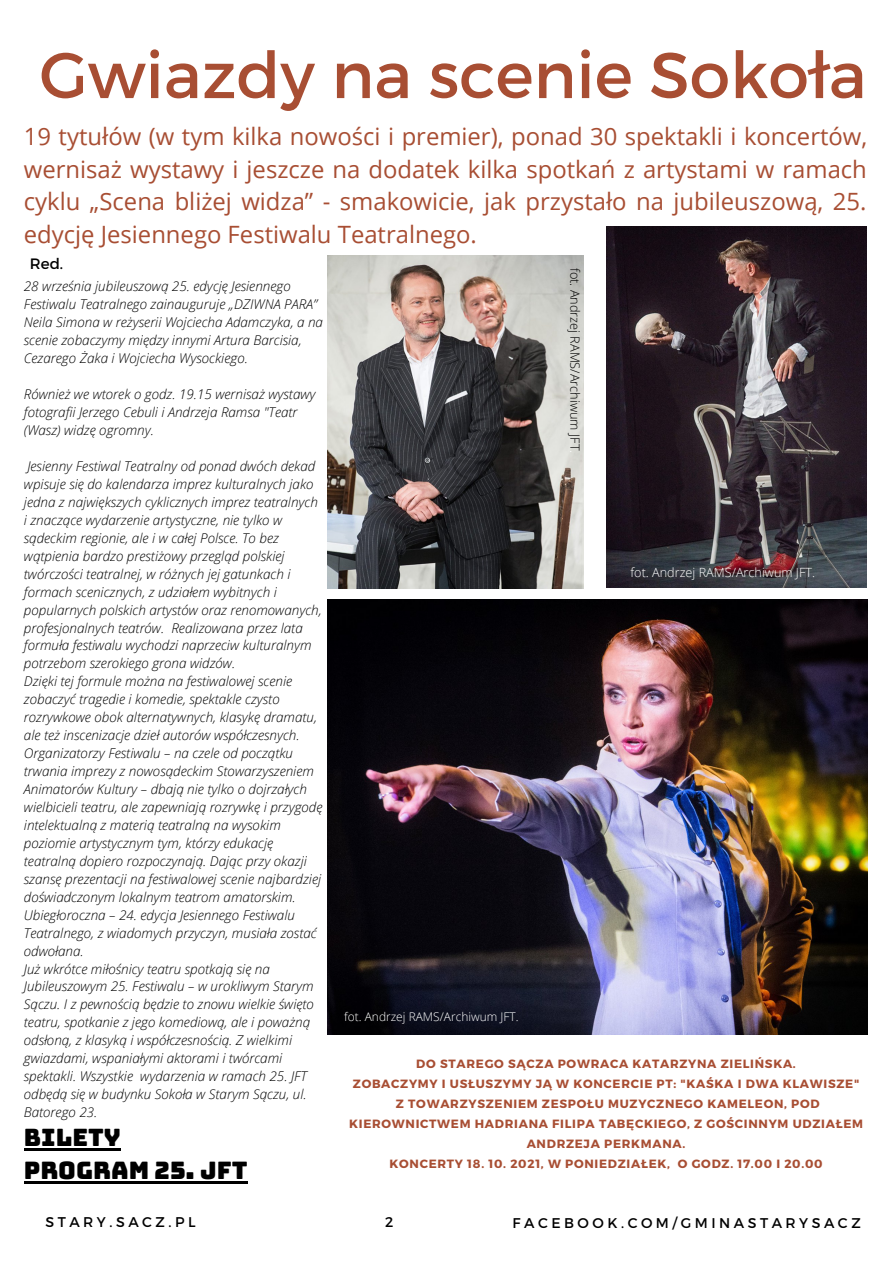
<style>
.page{position:relative;width:894px;height:1264px;background:#fff}
.page>*{position:absolute;margin:0;border:0;box-sizing:border-box;transform-origin:0 0}
.t1{font:64.5px "Montserrat";color:#a84e33}
.t2{font:24.15px "Bungee";color:#000}
.t3{font:24px "Bungee";color:#000}
.t4{font:23.85px/32.7px "Open Sans";color:#a84e33;text-align:justify}
.t5{font:15px "Montserrat";color:#000}
.t6{font:14.1px "Montserrat";letter-spacing:.25em;color:#000}
.t7{font:italic 300 13.5px/18px "Open Sans";color:#000}
.t8{font:300 12.75px "Open Sans";color:#000}
.t9{font:300 12.6px "Open Sans";color:#fff}
.t10{font:700 12px/20px "Montserrat";letter-spacing:.06em;color:#a84e33;text-align:center}
.t11{font:300 12px "Open Sans";color:#fff}
.s1{color:#fff}
</style>
<div class="page">
<img style="left:606px;top:226px;width:260px;height:362px">
<img style="left:327px;top:599px;width:539px;height:435px">
<img style="left:327px;top:255px;width:256px;height:333px">
<hr style="left:24px;top:1148px;width:97px;height:2px;background:#000">
<hr style="left:24px;top:1180px;width:223px;height:3px;background:#000">
<p class="t1" style="left:39px;top:33px;width:828px">Gwiazdy na scenie Sokoła</p>
<p class="t4" style="left:24px;top:119px;width:844px">19 tytułów (w tym kilka nowości i premier), ponad 30 spektakli i koncertów, wernisaż wystawy i jeszcze na dodatek kilka spotkań z artystami w ramach cyklu „Scena bliżej widza” - smakowicie, jak przystało na jubileuszową, 25. edycję Jesiennego Festiwalu Teatralnego.</p>
<p class="t5" style="left:30px;top:254px;width:35px">Red.</p>
<p class="t7" style="left:24px;top:277px;width:300px">28 września jubileuszową 25. edycję Jesiennego Festiwalu Teatralnego zainauguruje „DZIWNA PARA” Neila Simona w reżyserii Wojciecha Adamczyka, a na scenie zobaczymy między innymi Artura Barcisia, Cezarego Żaka i Wojciecha Wysockiego.</p>
<p class="t7" style="left:24px;top:385px;width:293px">Również we wtorek o godz. 19.15 wernisaż wystawy fotografii Jerzego Cebuli i Andrzeja Ramsa "Teatr (Wasz) widzę ogromny.</p>
<p class="t7" style="left:24px;top:457px;width:299px">Jesienny Festiwal Teatralny od ponad dwóch dekad wpisuje się do kalendarza imprez kulturalnych jako jedna z największych cyklicznych imprez teatralnych i znaczące wydarzenie artystyczne, nie tylko w sądeckim regionie, ale i w całej Polsce. To bez wątpienia bardzo prestiżowy przegląd polskiej twórczości teatralnej, w różnych jej gatunkach i formach scenicznych, z udziałem wybitnych i popularnych polskich artystów oraz renomowanych, profesjonalnych teatrów. Realizowana przez lata formuła festiwalu wychodzi naprzeciw kulturalnym potrzebom szerokiego grona widzów.</p>
<p class="t7" style="left:24px;top:672px;width:294px">Dzięki tej formule można na festiwalowej scenie zobaczyć tragedie i komedie, spektakle czysto rozrywkowe obok alternatywnych, klasykę dramatu, ale też inscenizacje dzieł autorów współczesnych.</p>
<p class="t7" style="left:24px;top:744px;width:300px">Organizatorzy Festiwalu – na czele od początku trwania imprezy z nowosądeckim Stowarzyszeniem Animatorów Kultury – dbają nie tylko o dojrzałych wielbicieli teatru, ale zapewniają rozrywkę i przygodę intelektualną z materią teatralną na wysokim poziomie artystycznym tym, którzy edukację teatralną dopiero rozpoczynają. Dając przy okazji szansę prezentacji na festiwalowej scenie najbardziej doświadczonym lokalnym teatrom amatorskim.<br>Ubiegłoroczna – 24. edycja Jesiennego Festiwalu Teatralnego, z wiadomych przyczyn, musiała zostać odwołana.</p>
<p class="t7" style="left:24px;top:959px;width:291px">Już wkrótce miłośnicy teatru spotkają się na Jubileuszowym 25. Festiwalu – w urokliwym Starym Sączu. I z pewnością będzie to znowu wielkie święto teatru, spotkanie z jego komediową, ale i poważną odsłoną, z klasyką i współczesnością. Z wielkimi gwiazdami, wspaniałymi aktorami i twórcami spektakli. Wszystkie wydarzenia w ramach 25. JFT odbędą się w budynku Sokoła w Starym Sączu, ul.<br>Batorego 23.</p>
<p class="t3" style="left:24px;top:1125px;width:98px">BILETY</p>
<p class="t2" style="left:24px;top:1157px;width:225px">PROGRAM 25. JFT</p>
<p class="t8" style="left:584px;top:268px;width:187px;rotate:90deg">fot. Andrzej RAMS/Archiwum JFT<span class="s1">.</span></p>
<p class="t9" style="left:630px;top:563px;width:186px">fot. Andrzej RAMS/Archiwum JFT.</p>
<p class="t11" style="left:344px;top:1008px;width:176px">fot. Andrzej RAMS/Archiwum JFT.</p>
<p class="t10" style="left:416px;top:1053px;width:381px">DO STAREGO SĄCZA POWRACA KATARZYNA ZIELIŃSKA.</p>
<p class="t10" style="left:353px;top:1073px;width:508px">ZOBACZYMY I USŁUSZYMY JĄ W KONCERCIE PT: "KAŚKA I DWA KLAWISZE"</p>
<p class="t10" style="left:349px;top:1093px;width:515px">Z TOWARZYSZENIEM ZESPOŁU MUZYCZNEGO KAMELEON, POD<br>KIEROWNICTWEM HADRIANA FILIPA TABĘCKIEGO, Z GOŚCINNYM UDZIAŁEM<br>ANDRZEJA PERKMANA.</p>
<p class="t10" style="left:389px;top:1153px;width:434px">KONCERTY 18. 10. 2021, W PONIEDZIAŁEK, O GODZ. 17.00 I 20.00</p>
<p class="t6" style="left:45px;top:1212px;width:152px">STARY.SACZ.PL</p>
<p class="t6" style="left:385px;top:1212px;width:10px">2</p>
<p class="t6" style="left:512px;top:1214px;width:349px">FACEBOOK.COM/GMINASTARYSACZ</p>
</div>
